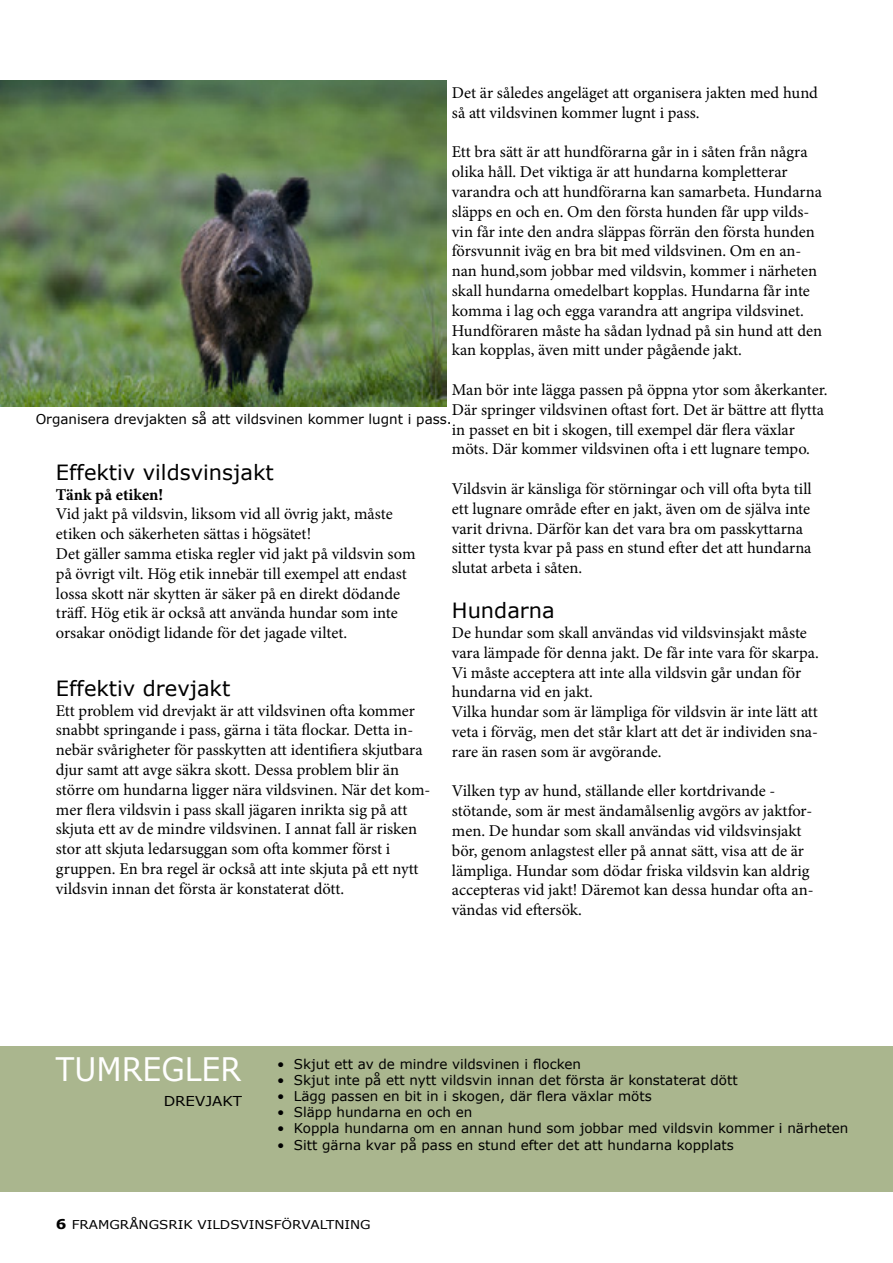
<style>
.page{position:relative;width:893px;height:1263px;background:#fff}
.page>*{position:absolute;margin:0;border:0;box-sizing:border-box;transform-origin:0 0}
.t1{font:32.4px "Verdana";color:#fff;scale:.93 1}
.t2{font:21px "Verdana";color:#000}
.t3{font:16.5px/19.8px "Minion Pro";color:#000}
.t4{font:700 16.5px "Minion Pro";color:#000}
.t5{font:13.65px "Verdana";color:#000;scale:1.1 1}
.t6{font:13.5px "Verdana";color:#000}
.t7{font:12.15px "Verdana";color:#000;scale:1.11 1}
.s1{font-weight:700;font-size:13.5px}
</style>
<div class="page">
<img style="left:0;top:80px;width:446px;height:326px">
<div style="left:0;top:1045px;width:893px;height:146px;background:#aab68e"></div>
<p class="t3" style="left:452px;top:83px;width:368px">Det är således angeläget att organisera jakten med hund så att vildsvinen kommer lugnt i pass.</p>
<p class="t3" style="left:452px;top:142px;width:372px">Ett bra sätt är att hundförarna går in i såten från några olika håll. Det viktiga är att hundarna kompletterar varandra och att hundförarna kan samarbeta. Hundarna släpps en och en. Om den första hunden får upp vilds&shy;vin får inte den andra släppas förrän den första hunden försvunnit iväg en bra bit med vildsvinen. Om en an&shy;nan hund,som jobbar med vildsvin, kommer i närheten skall hundarna omedelbart kopplas. Hundarna får inte komma i lag och egga varandra att angripa vildsvinet.<br>Hundföraren måste ha sådan lydnad på sin hund att den kan kopplas, även mitt under pågående jakt.</p>
<p class="t3" style="left:452px;top:380px;width:377px">Man bör inte lägga passen på öppna ytor som åkerkanter.<br>Där springer vildsvinen oftast fort. Det är bättre att flytta in passet en bit i skogen, till exempel där flera växlar möts. Där kommer vildsvinen ofta i ett lugnare tempo.</p>
<p class="t3" style="left:452px;top:479px;width:361px">Vildsvin är känsliga för störningar och vill ofta byta till ett lugnare område efter en jakt, även om de själva inte varit drivna. Därför kan det vara bra om passkyttarna sitter tysta kvar på pass en stund efter det att hundarna slutat arbeta i såten.</p>
<p class="t2" style="left:452px;top:596px;width:104px">Hundarna</p>
<p class="t3" style="left:452px;top:623px;width:369px">De hundar som skall användas vid vildsvinsjakt måste vara lämpade för denna jakt. De får inte vara för skarpa.<br>Vi måste acceptera att inte alla vildsvin går undan för hundarna vid en jakt.<br>Vilka hundar som är lämpliga för vildsvin är inte lätt att veta i förväg, men det står klart att det är individen sna&shy;rare än rasen som är avgörande.</p>
<p class="t3" style="left:452px;top:781px;width:363px">Vilken typ av hund, ställande eller kortdrivande - stötande, som är mest ändamålsenlig avgörs av jaktfor&shy;men. De hundar som skall användas vid vildsvinsjakt bör, genom anlagstest eller på annat sätt, visa att de är lämpliga. Hundar som dödar friska vildsvin kan aldrig accepteras vid jakt! Däremot kan dessa hundar ofta an&shy;vändas vid eftersök.</p>
<p class="t6" style="left:36px;top:409px;width:418px">Organisera drevjakten så att vildsvinen kommer lugnt i pass.</p>
<p class="t2" style="left:56px;top:458px;width:219px">Effektiv vildsvinsjakt</p>
<p class="t4" style="left:56px;top:483px;width:109px">Tänk på etiken!</p>
<p class="t3" style="left:56px;top:504px;width:361px">Vid jakt på vildsvin, liksom vid all övrig jakt, måste etiken och säkerheten sättas i högsätet!<br>Det gäller samma etiska regler vid jakt på vildsvin som på övrigt vilt. Hög etik innebär till exempel att endast lossa skott när skytten är säker på en direkt dödande träff. Hög etik är också att använda hundar som inte orsakar onödigt lidande för det jagade viltet.</p>
<p class="t2" style="left:56px;top:674px;width:176px">Effektiv drevjakt</p>
<p class="t3" style="left:56px;top:700px;width:376px">Ett problem vid drevjakt är att vildsvinen ofta kommer snabbt springande i pass, gärna i täta flockar. Detta in&shy;nebär svårigheter för passkytten att identifiera skjutbara djur samt att avge säkra skott. Dessa problem blir än större om hundarna ligger nära vildsvinen. När det kom&shy;mer flera vildsvin i pass skall jägaren inrikta sig på att skjuta ett av de mindre vildsvinen. I annat fall är risken stor att skjuta ledarsuggan som ofta kommer först i gruppen. En bra regel är också att inte skjuta på ett nytt vildsvin innan det första är konstaterat dött.</p>
<h1 class="t1" style="left:56px;top:1047px;width:201px">TUMREGLER</h1>
<p class="t5" style="left:164px;top:1091px;width:73px">DREVJAKT</p>
<p class="t6" style="left:277px;top:1054px;width:306px">• Skjut ett av de mindre vildsvinen i flocken</p>
<p class="t6" style="left:277px;top:1071px;width:462px">• Skjut inte på ett nytt vildsvin innan det första är konstaterat dött</p>
<p class="t6" style="left:277px;top:1087px;width:376px">• Lägg passen en bit in i skogen, där flera växlar möts</p>
<p class="t6" style="left:277px;top:1103px;width:197px">• Släpp hundarna en och en</p>
<p class="t6" style="left:277px;top:1119px;width:573px">• Koppla hundarna om en annan hund som jobbar med vildsvin kommer i närheten</p>
<p class="t6" style="left:277px;top:1135px;width:458px">• Sitt gärna kvar på pass en stund efter det att hundarna kopplats</p>
<p class="t7" style="left:56px;top:1216px;width:285px"><span class="s1">6</span> FRAMGRÅNGSRIK VILDSVINSFÖRVALTNING</p>
</div>
